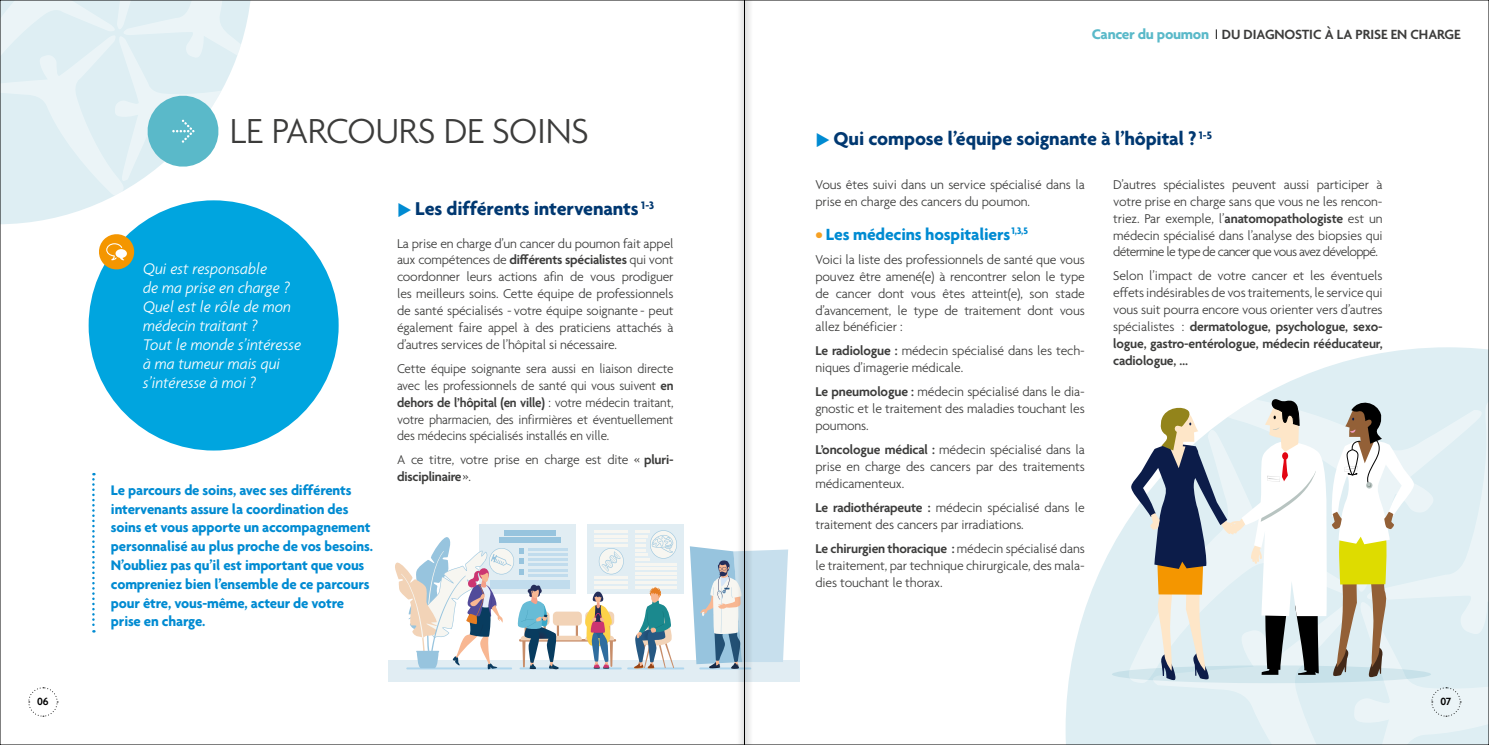
<style>
.page{position:relative;width:1489px;height:745px;background:#fff}
.page>*{position:absolute;margin:0;border:0;box-sizing:border-box;transform-origin:0 0}
.t1{font:300 37.5px "Agenda";letter-spacing:-.01em;color:#3c3c3b}
.t2{font:700 20px "Agenda";letter-spacing:-.01em;color:#003871}
.t3{font:700 17.5px "Agenda";letter-spacing:-.01em;color:#008bd2}
.t4{font:italic 300 16.62px/19px "Agenda";color:#fff;scale:.95 1}
.t5{font:700 15px/18.8px "Agenda";letter-spacing:-.01em;color:#008bd2}
.t6{font:600 14.38px "Agenda";letter-spacing:-.005em;color:#3c3c3b}
.t7{font:300 13.75px/16.9px "Agenda";letter-spacing:-.01em;color:#3c3c3b;text-align:justify}
.t8{font:300 13.75px/16.9px "Agenda";letter-spacing:-.01em;color:#3c3c3b;text-align:justify;scale:.96 1}
.t9{font:600 11.25px "Agenda";color:#000}
.s1{color:#008bd2}
.s2{font-weight:600}
.s3{font-weight:700;font-size:15px;color:#5ab9c9}
.s4{font-weight:300;font-size:15px;color:#000}
.s5{color:#f6a124}
</style>
<div class="page">
<svg style="left:1065px;top:347px;width:421px;height:395px"></svg>
<svg style="left:2px;top:198px;width:249px;height:26px"></svg>
<svg style="left:2px;top:2px;width:248px;height:196px;background:#dbedf2"></svg>
<svg style="left:28px;top:687px;width:30px;height:29px"></svg>
<svg style="left:92px;top:473px;width:3px;height:159px"></svg>
<div style="left:89px;top:200px;width:249px;height:250px;background:#00a5df;border-radius:50%"></div>
<svg style="left:99px;top:232px;width:36px;height:39px"></svg>
<div style="left:388px;top:660px;width:412px;height:21px;background:#e1edf3"></div>
<hr style="left:699px;top:667px;width:52px;height:2px;background:#afd6ed">
<hr style="left:627px;top:667px;width:57px;height:2px;background:#afd6ed">
<div style="left:587px;top:523px;width:96px;height:70px;background:#e1edf3"></div>
<hr style="left:594px;top:530px;width:34px;height:2px;background:#f7f6f1">
<hr style="left:594px;top:535px;width:34px;height:2px;background:#f7f6f1">
<hr style="left:594px;top:539px;width:34px;height:2px;background:#f7f6f1">
<hr style="left:594px;top:544px;width:34px;height:2px;background:#f7f6f1">
<hr style="left:594px;top:576px;width:34px;height:2px;background:#f7f6f1">
<hr style="left:594px;top:581px;width:34px;height:2px;background:#f7f6f1">
<hr style="left:594px;top:585px;width:34px;height:3px;background:#f7f6f1">
<svg style="left:635px;top:530px;width:42px;height:30px"></svg>
<hr style="left:635px;top:562px;width:41px;height:3px;background:#f7f6f1">
<hr style="left:635px;top:567px;width:41px;height:2px;background:#f7f6f1">
<hr style="left:635px;top:571px;width:41px;height:3px;background:#f7f6f1">
<hr style="left:635px;top:576px;width:41px;height:2px;background:#f7f6f1">
<hr style="left:635px;top:581px;width:41px;height:2px;background:#f7f6f1">
<hr style="left:635px;top:585px;width:41px;height:3px;background:#f7f6f1">
<div style="left:480px;top:523px;width:96px;height:70px;background:#e1edf3"></div>
<div style="left:504px;top:530px;width:52px;height:5px;background:#97c4de"></div>
<svg style="left:395px;top:535px;width:228px;height:134px"></svg>
<svg style="left:633px;top:587px;width:41px;height:81px"></svg>
<svg style="left:690px;top:546px;width:98px;height:122px"></svg>
<svg style="left:1130px;top:397px;width:356px;height:345px"></svg>
<svg style="left:745px;top:0;width:8px;height:744px;fill:#ededed"></svg>
<svg style="left:736px;top:0;width:8px;height:744px;fill:#f1f1f1"></svg>
<hr style="left:744px;top:0;width:1px;height:744px;background:#000">
<h1 class="t1" style="left:230px;top:109px;width:360px">LE PARCOURS DE SOINS</h1>
<p class="t4" style="left:143px;top:259px;width:168px">Qui est responsable<br>de ma prise en charge ?<br>Quel est le rôle de mon médecin traitant ?<br>Tout le monde s’intéresse à ma tumeur mais qui s’intéresse à moi ?</p>
<p class="t5" style="left:111px;top:480px;width:263px">Le parcours de soins, avec ses différents intervenants assure la coordination des soins et vous apporte un accompagnement personnalisé au plus proche de vos besoins.<br>N’oubliez pas qu’il est important que vous compreniez bien l’ensemble de ce parcours pour être, vous-même, acteur de votre prise en charge.</p>
<h2 class="t2" style="left:397px;top:197px;width:258px"><span class="s1">◆</span> Les différents intervenants <sup>1-3</sup></h2>
<p class="t7" style="left:397px;top:234px;width:278px">La prise en charge d’un cancer du poumon fait appel aux compétences de <span class="s2">différents spécialistes</span> qui vont coordonner leurs actions afin de vous prodiguer les meilleurs soins. Cette équipe de professionnels de santé spécialisés ‑ votre équipe soignante ‑ peut également faire appel à des praticiens attachés à d’autres services de l’hôpital si nécessaire.</p>
<p class="t8" style="left:397px;top:359px;width:289px">Cette équipe soignante sera aussi en liaison directe avec les professionnels de santé qui vous suivent <span class="s2">en dehors de l’hôpital (en ville)</span> : votre médecin traitant, votre pharmacien, des infirmières et éventuellement des médecins spécialisés installés en ville.</p>
<p class="t7" style="left:397px;top:451px;width:277px">A ce titre, votre prise en charge est dite « <span class="s2">pluri&shy;disciplinaire</span> ».</p>
<p class="t6" style="left:1091px;top:26px;width:370px"><span class="s3">Cancer du poumon</span> <span class="s4">I</span> DU DIAGNOSTIC À LA PRISE EN CHARGE</p>
<h2 class="t2" style="left:815px;top:126px;width:398px"><span class="s1">◆</span> Qui compose l’équipe soignante à l’hôpital ? <sup>1-5</sup></h2>
<p class="t7" style="left:815px;top:176px;width:271px">Vous êtes suivi dans un service spécialisé dans la prise en charge des cancers du poumon.</p>
<p class="t3" style="left:815px;top:223px;width:214px"><span class="s5">•</span> Les médecins hospitaliers<sup>1,3,5</sup></p>
<p class="t7" style="left:815px;top:250px;width:271px">Voici la liste des professionnels de santé que vous pouvez être amené(e) à rencontrer selon le type de cancer dont vous êtes atteint(e), son stade d’avancement, le type de traitement dont vous allez bénéficier :</p>
<p class="t7" style="left:815px;top:342px;width:271px"><span class="s2">Le radiologue :</span> médecin spécialisé dans les tech&shy;niques d’imagerie médicale.</p>
<p class="t7" style="left:815px;top:383px;width:271px"><span class="s2">Le pneumologue :</span> médecin spécialisé dans le dia&shy;gnostic et le traitement des maladies touchant les poumons.</p>
<p class="t7" style="left:815px;top:440px;width:271px"><span class="s2">L’oncologue médical :</span> médecin spécialisé dans la prise en charge des cancers par des traitements médicamenteux.</p>
<p class="t7" style="left:815px;top:498px;width:271px"><span class="s2">Le radiothérapeute :</span> médecin spécialisé dans le traitement des cancers par irradiations.</p>
<p class="t7" style="left:815px;top:539px;width:271px"><span class="s2">Le chirurgien thoracique :</span> médecin spécialisé dans le traitement, par technique chirurgicale, des mala&shy;dies touchant le thorax.</p>
<p class="t7" style="left:1113px;top:176px;width:271px">D’autres spécialistes peuvent aussi participer à votre prise en charge sans que vous ne les rencon&shy;triez. Par exemple, l’<span class="s2">anatomopathologiste</span> est un médecin spécialisé dans l’analyse des biopsies qui détermine le type de cancer que vous avez développé.</p>
<p class="t7" style="left:1113px;top:267px;width:271px">Selon l’impact de votre cancer et les éventuels effets indésirables de vos traitements, le service qui vous suit pourra encore vous orienter vers d’autres spécialistes : <span class="s2">dermatologue, psychologue, sexo&shy;logue, gastro-entérologue, médecin rééducateur, cadiologue, …</span></p>
<p class="t9" style="left:37px;top:694px;width:13px">06</p>
<p class="t9" style="left:1440px;top:694px;width:12px">07</p>
</div>
